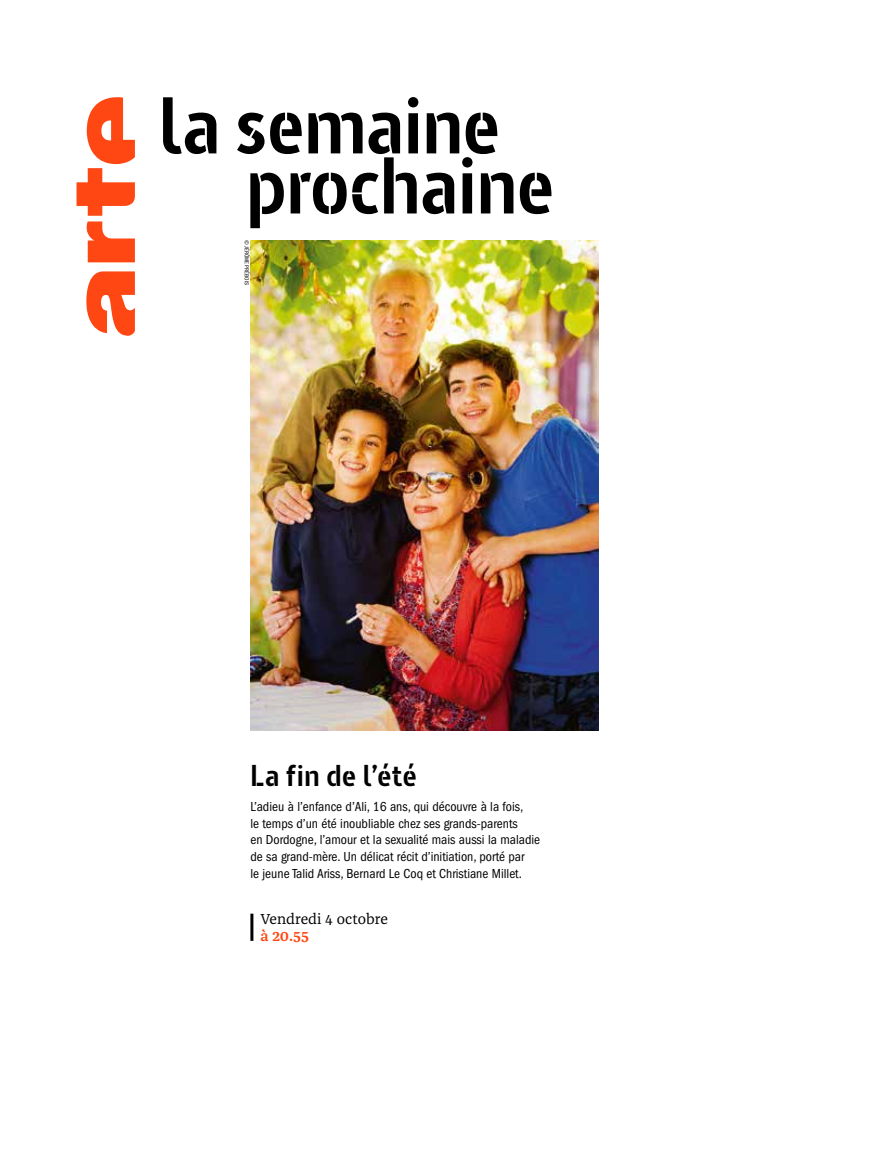
<style>
.page{position:relative;width:893px;height:1149px;background:#fff}
.page>*{position:absolute;margin:0;border:0;box-sizing:border-box;transform-origin:0 0}
.t1{font:700 79.5px/60px "Barna Stencil";color:#000}
.t2{font:700 30px "Barna Stencil";letter-spacing:.02em;color:#000}
.t3{font:15px "Franziska OT";color:#000}
.t4{font:600 15px "Franziska OT";color:#ff4713}
.t5{font:condensed 13.5px/16.5px "ITC Franklin Gothic Std";color:#000}
.t6{font:condensed 6px "ITC Franklin Gothic Std";color:#000}
</style>
<div class="page">
<hr style="left:250px;top:913px;width:3px;height:27px;background:#000">
<svg style="left:86px;top:271px;width:49px;height:65px"></svg>
<svg style="left:77px;top:97px;width:58px;height:165px"></svg>
<img style="left:250px;top:240px;width:348px;height:490px">
<h1 class="t1" style="left:246px;top:96px;width:309px;text-indent:-87px">la semaine prochaine</h1>
<p class="t6" style="left:250px;top:240px;width:46px;rotate:90deg">© JÉRÔME PRÉBOIS</p>
<h2 class="t2" style="left:250px;top:757px;width:168px">La fin de l’été</h2>
<p class="t5" style="left:250px;top:798px;width:291px">L’adieu à l’enfance d’Ali, 16 ans, qui découvre à la fois,<br>le temps d’un été inoubliable chez ses grands-parents<br>en Dordogne, l’amour et la sexualité mais aussi la maladie de sa grand-mère. Un délicat récit d’initiation, porté par<br>le jeune Talid Ariss, Bernard Le Coq et Christiane Millet.</p>
<p class="t3" style="left:261px;top:910px;width:129px">Vendredi 4 octobre</p>
<p class="t4" style="left:261px;top:926px;width:50px">à 20.55</p>
</div>
